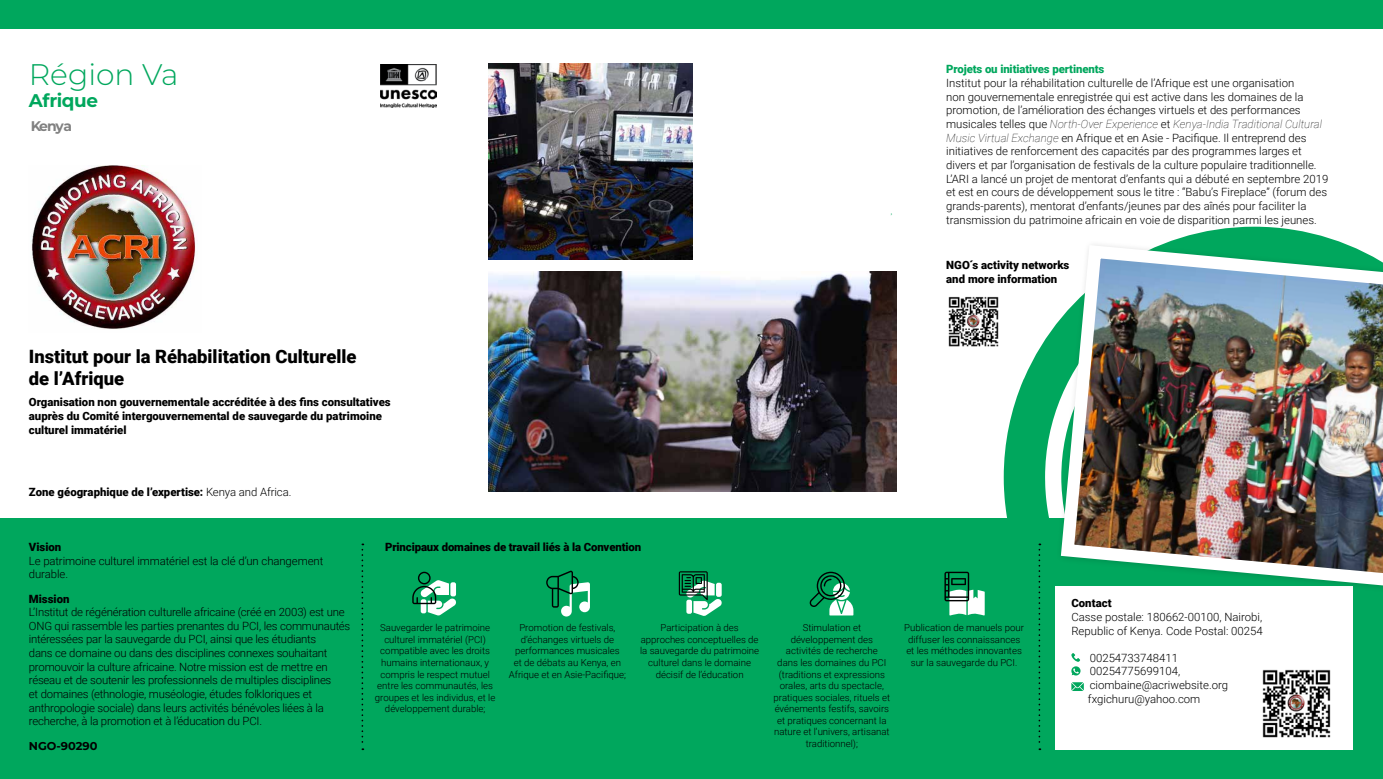
<style>
.page{position:relative;width:1383px;height:779px;background:#fff}
.page>*{position:absolute;margin:0;border:0;box-sizing:border-box;transform-origin:0 0}
.t1{font:300 29.75px "Montserrat";color:#00a75d}
.t2{font:900 18.38px/22.1px "Roboto";color:#000}
.t3{font:700 18.38px "Montserrat";letter-spacing:-.02em;color:#00a75d}
.t4{font:700 14px "Montserrat";letter-spacing:-.075em;color:#000}
.t5{font:300 11.38px/13.7px "Roboto";color:#000}
.t6{font:300 11.38px/13.7px "Roboto";letter-spacing:-.02em;color:#000}
.t7{font:900 11.38px/14px "Roboto";color:#000}
.t8{font:900 11.38px "Roboto";letter-spacing:-.01em;color:#00a75d}
.t9{font:700 11.38px "Montserrat";color:#000}
.t10{font:300 9.62px/11.5px "Roboto";color:#000;text-align:center}
.s1{font-weight:300}
.s2{font-weight:100;font-style:italic}
</style>
<div class="page">
<div style="left:0;top:518px;width:1382px;height:261px;background:#00a75d"></div>
<svg style="left:1003px;top:227px;width:325px;height:499px;fill:#00a75d"></svg>
<div style="left:0;top:0;width:1382px;height:29px;background:#00a75d"></div>
<img style="left:380px;top:65px;width:57px;height:42px">
<img style="left:31px;top:166px;width:165px;height:163px">
<svg style="left:1038px;top:543px;width:2px;height:207px"></svg>
<svg style="left:361px;top:543px;width:2px;height:207px"></svg>
<img style="left:488px;top:272px;width:408px;height:219px">
<div style="left:1055px;top:586px;width:298px;height:164px;background:#fff"></div>
<img style="left:488px;top:64px;width:204px;height:196px">
<svg style="left:1071px;top:653px;width:9px;height:22px"></svg>
<svg style="left:1071px;top:682px;width:12px;height:9px"></svg>
<img style="left:948px;top:296px;width:51px;height:51px">
<img style="left:1262px;top:669px;width:69px;height:69px">
<img style="left:1054px;top:238px;width:328px;height:362px">
<svg style="left:412px;top:572px;width:44px;height:43px"></svg>
<svg style="left:546px;top:570px;width:44px;height:46px"></svg>
<svg style="left:679px;top:571px;width:43px;height:45px"></svg>
<svg style="left:809px;top:572px;width:44px;height:43px"></svg>
<svg style="left:944px;top:572px;width:40px;height:43px"></svg>
<h1 class="t1" style="left:29px;top:55px;width:151px">Région Va</h1>
<h2 class="t3" style="left:29px;top:89px;width:71px">Afrique</h2>
<p class="t4" style="left:30px;top:116px;width:43px">Kenya</p>
<h2 class="t2" style="left:29px;top:344px;width:329px">Institut pour la Réhabilitation Culturelle de l’Afrique</h2>
<p class="t7" style="left:29px;top:395px;width:363px">Organisation non gouvernementale accréditée à des fins consultatives auprès du Comité intergouvernemental de sauvegarde du patrimoine culturel immatériel</p>
<p class="t7" style="left:29px;top:484px;width:264px">Zone géographique de l’expertise: <span class="s1">Kenya and Africa.</span></p>
<p class="t8" style="left:946px;top:61px;width:160px">Projets ou initiatives pertinents</p>
<p class="t5" style="left:946px;top:76px;width:384px">Institut pour la réhabilitation culturelle de l’Afrique est une organisation<br>non gouvernementale enregistrée qui est active dans les domaines de la promotion, de l’amélioration des échanges virtuels et des performances musicales telles que <span class="s2">North-Over Experience</span> et <span class="s2">Kenya-India Traditional Cultural Music Virtual Exchange</span> en Afrique et en Asie - Pacifique. Il entreprend des initiatives de renforcement des capacités par des programmes larges et divers et par l’organisation de festivals de la culture populaire traditionnelle.<br>L’ARI a lancé un projet de mentorat d’enfants qui a débuté en septembre 2019 et est en cours de développement sous le titre : “Babu’s Fireplace” (forum des grands-parents), mentorat d’enfants/jeunes par des aînés pour faciliter la transmission du patrimoine africain en voie de disparition parmi les jeunes.</p>
<p class="t7" style="left:946px;top:258px;width:125px;line-height:13.7px">NGO´s activity networks and more information</p>
<p class="t7" style="left:29px;top:539px;width:34px">Vision</p>
<p class="t5" style="left:29px;top:553px;width:296px">Le patrimoine culturel immatériel est la clé d’un changement durable.</p>
<p class="t7" style="left:29px;top:591px;width:42px">Mission</p>
<p class="t6" style="left:29px;top:605px;width:323px">L’Institut de régénération culturelle africaine (créé en 2003) est une ONG qui rassemble les parties prenantes du PCI, les communautés intéressées par la sauvegarde du PCI, ainsi que les étudiants<br>dans ce domaine ou dans des disciplines connexes souhaitant promouvoir la culture africaine. Notre mission est de mettre en réseau et de soutenir les professionnels de multiples disciplines<br>et domaines (ethnologie, muséologie, études folkloriques et anthropologie sociale) dans leurs activités bénévoles liées à la recherche, à la promotion et à l’éducation du PCI.</p>
<p class="t9" style="left:29px;top:738px;width:70px">NGO-90290</p>
<p class="t7" style="left:385px;top:539px;width:257px">Principaux domaines de travail liés à la Convention</p>
<p class="t10" style="left:375px;top:622px;width:122px">Sauvegarder le patrimoine culturel immatériel (PCI) compatible avec les droits humains internationaux, y compris le respect mutuel entre les communautés, les groupes et les individus, et le développement durable;</p>
<p class="t10" style="left:509px;top:622px;width:119px">Promotion de festivals, d’échanges virtuels de performances musicales<br>et de débats au Kenya, en<br>Afrique et en Asie-Pacifique;</p>
<p class="t10" style="left:640px;top:622px;width:121px">Participation à des approches conceptuelles de la sauvegarde du patrimoine culturel dans le domaine décisif de l’éducation</p>
<p class="t10" style="left:773px;top:622px;width:118px">Stimulation et développement des activités de recherche<br>dans les domaines du PCI (traditions et expressions orales, arts du spectacle, pratiques sociales, rituels et événements festifs, savoirs et pratiques concernant la nature et l’univers, artisanat traditionnel);</p>
<p class="t10" style="left:904px;top:622px;width:121px">Publication de manuels pour diffuser les connaissances et les méthodes innovantes sur la sauvegarde du PCI.</p>
<p class="t7" style="left:1071px;top:596px;width:42px">Contact</p>
<p class="t5" style="left:1071px;top:609px;width:193px">Casse postale: 180662-00100, Nairobi,<br>Republic of Kenya. Code Postal: 00254</p>
<p class="t5" style="left:1088px;top:650px;width:142px">00254733748411<br>00254775699104, ciombaine@acriwebsite.org fxgichuru@yahoo.com</p>
</div>
